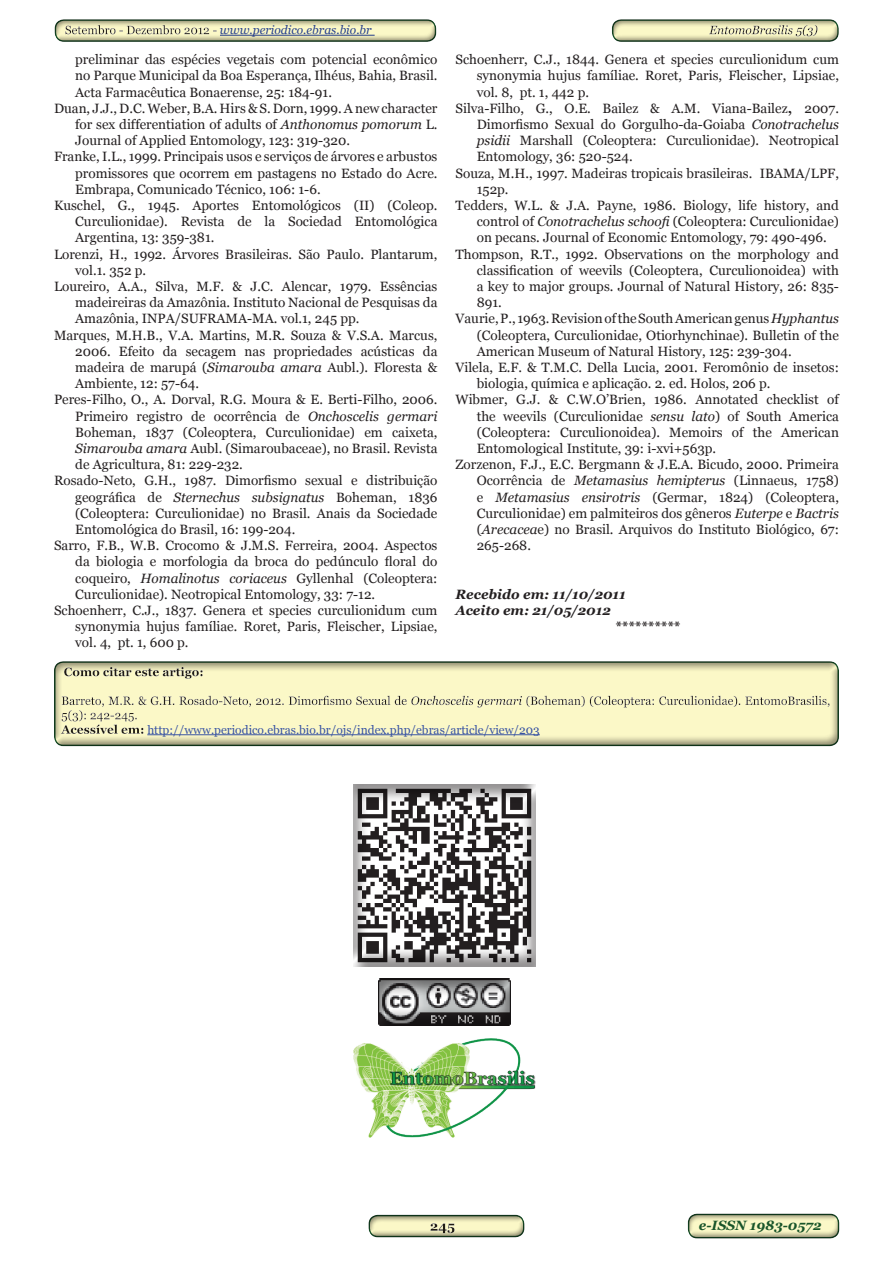
<style>
.page{position:relative;width:893px;height:1263px;background:#fff}
.page>*{position:absolute;margin:0;border:0;box-sizing:border-box;transform-origin:0 0}
.t1{font:13.5px "Georgia";color:#231f20}
.t2{font:italic 700 13.5px "Georgia";color:#231f20}
.t3{font:italic 700 13.5px "Georgia";color:#19552a}
.t4{font:12px "Georgia";color:#3853a3}
.t5{font:italic 12px "Georgia";color:#253f8e}
.s1{font-style:italic}
.s2{font-weight:700}
</style>
<div class="page">
<div style="left:368px;top:1212px;width:158px;height:25px;background:#231f20;opacity:.5"></div>
<div style="left:54px;top:17px;width:383px;height:25px;background:#231f20;opacity:.5"></div>
<div style="left:609px;top:17px;width:230px;height:25px;background:#231f20;opacity:.5"></div>
<div style="left:687px;top:1211px;width:155px;height:28px;background:#231f20;opacity:.5"></div>
<div style="left:53px;top:658px;width:792px;height:89px;background:#231f20;opacity:.5"></div>
<img style="left:353px;top:1038px;width:183px;height:99px">
<div style="left:379px;top:978px;width:132px;height:48px;background:#231f20;opacity:.5"></div>
<div style="left:353px;top:784px;width:183px;height:183px;background:#231f20;opacity:.5"></div>
<p class="t5" style="left:220px;top:22px;width:153px">www.periodico.ebras.bio.br</p>
<p class="t1" style="left:75px;top:51px;width:364px">preliminar das espécies vegetais com potencial econômico</p>
<p class="t1" style="left:75px;top:68px;width:364px">no Parque Municipal da Boa Esperança, Ilhéus, Bahia, Brasil.</p>
<p class="t1" style="left:75px;top:84px;width:258px">Acta Farmacêutica Bonaerense, 25: 184-91.</p>
<p class="t1" style="left:54px;top:100px;width:385px">Duan, J.J., D.C. Weber, B.A. Hirs &amp; S. Dorn, 1999. A new character</p>
<p class="t1" style="left:75px;top:116px;width:364px">for sex differentiation of adults of <span class="s1">Anthonomus pomorum</span> L.</p>
<p class="t1" style="left:75px;top:132px;width:276px">Journal of Applied Entomology, 123: 319-320.</p>
<p class="t1" style="left:54px;top:149px;width:385px">Franke, I.L., 1999. Principais usos e serviços de árvores e arbustos</p>
<p class="t1" style="left:75px;top:165px;width:364px">promissores que ocorrem em pastagens no Estado do Acre.</p>
<p class="t1" style="left:75px;top:181px;width:247px">Embrapa, Comunicado Técnico, 106: 1-6.</p>
<p class="t1" style="left:54px;top:197px;width:385px">Kuschel, G., 1945. Aportes Entomológicos (II) (Coleop.</p>
<p class="t1" style="left:75px;top:213px;width:364px">Curculionidae). Revista de la Sociedad Entomológica</p>
<p class="t1" style="left:75px;top:230px;width:141px">Argentina, 13: 359-381.</p>
<p class="t1" style="left:54px;top:246px;width:385px">Lorenzi, H., 1992. Árvores Brasileiras. São Paulo. Plantarum,</p>
<p class="t1" style="left:75px;top:262px;width:72px">vol.1. 352 p.</p>
<p class="t1" style="left:54px;top:278px;width:385px">Loureiro, A.A., Silva, M.F. &amp; J.C. Alencar, 1979. Essências</p>
<p class="t1" style="left:75px;top:294px;width:364px">madeireiras da Amazônia. Instituto Nacional de Pesquisas da</p>
<p class="t1" style="left:75px;top:311px;width:286px">Amazônia, INPA/SUFRAMA-MA. vol.1, 245 pp.</p>
<p class="t1" style="left:54px;top:327px;width:385px">Marques, M.H.B., V.A. Martins, M.R. Souza &amp; V.S.A. Marcus,</p>
<p class="t1" style="left:75px;top:343px;width:364px">2006. Efeito da secagem nas propriedades acústicas da</p>
<p class="t1" style="left:75px;top:359px;width:364px">madeira de marupá (<span class="s1">Simarouba amara</span> Aubl.). Floresta &amp;</p>
<p class="t1" style="left:75px;top:375px;width:125px">Ambiente, 12: 57-64.</p>
<p class="t1" style="left:54px;top:392px;width:385px">Peres-Filho, O., A. Dorval, R.G. Moura &amp; E. Berti-Filho, 2006.</p>
<p class="t1" style="left:75px;top:408px;width:364px">Primeiro registro de ocorrência de <span class="s1">Onchoscelis germari</span></p>
<p class="t1" style="left:75px;top:424px;width:364px">Boheman, 1837 (Coleoptera, Curculionidae) em caixeta,</p>
<p class="t1" style="left:75px;top:440px;width:364px"><span class="s1">Simarouba amara</span> Aubl. (Simaroubaceae), no Brasil. Revista</p>
<p class="t1" style="left:75px;top:456px;width:169px">de Agricultura, 81: 229-232.</p>
<p class="t1" style="left:54px;top:473px;width:385px">Rosado-Neto, G.H., 1987. Dimorfismo sexual e distribuição</p>
<p class="t1" style="left:75px;top:489px;width:364px">geográfica de <span class="s1">Sternechus subsignatus</span> Boheman, 1836</p>
<p class="t1" style="left:75px;top:505px;width:364px">(Coleoptera: Curculionidae) no Brasil. Anais da Sociedade</p>
<p class="t1" style="left:75px;top:521px;width:222px">Entomológica do Brasil, 16: 199-204.</p>
<p class="t1" style="left:54px;top:537px;width:385px">Sarro, F.B., W.B. Crocomo &amp; J.M.S. Ferreira, 2004. Aspectos</p>
<p class="t1" style="left:75px;top:554px;width:364px">da biologia e morfologia da broca do pedúnculo floral do</p>
<p class="t1" style="left:75px;top:570px;width:364px">coqueiro, <span class="s1">Homalinotus coriaceus</span> Gyllenhal (Coleoptera:</p>
<p class="t1" style="left:75px;top:586px;width:301px">Curculionidae). Neotropical Entomology, 33: 7-12.</p>
<p class="t1" style="left:54px;top:602px;width:385px">Schoenherr, C.J., 1837. Genera et species curculionidum cum</p>
<p class="t1" style="left:75px;top:618px;width:364px">synonymia hujus famíliae<span class="s1">.</span> Roret, Paris, Fleischer, Lipsiae,</p>
<p class="t1" style="left:75px;top:635px;width:115px">vol. 4, pt. 1, 600 p.</p>
<p class="t1" style="left:455px;top:51px;width:385px">Schoenherr, C.J., 1844. Genera et species curculionidum cum</p>
<p class="t1" style="left:477px;top:68px;width:364px">synonymia hujus famíliae. Roret, Paris, Fleischer, Lipsiae,</p>
<p class="t1" style="left:477px;top:84px;width:114px">vol. 8, pt. 1, 442 p.</p>
<p class="t1" style="left:455px;top:100px;width:385px">Silva-Filho, G., O.E. Bailez &amp; A.M. Viana-Bailez<span class="s2">,</span> 2007.</p>
<p class="t1" style="left:477px;top:116px;width:364px">Dimorfismo Sexual do Gorgulho-da-Goiaba <span class="s1">Conotrachelus</span></p>
<p class="t1" style="left:477px;top:132px;width:364px"><span class="s1">psidii</span> Marshall (Coleoptera: Curculionidae). Neotropical</p>
<p class="t1" style="left:477px;top:149px;width:157px">Entomology, 36: 520-524.</p>
<p class="t1" style="left:455px;top:165px;width:385px">Souza, M.H., 1997. Madeiras tropicais brasileiras. IBAMA/LPF,</p>
<p class="t1" style="left:477px;top:181px;width:33px">152p.</p>
<p class="t1" style="left:455px;top:197px;width:385px">Tedders, W.L. &amp; J.A. Payne, 1986. Biology, life history, and</p>
<p class="t1" style="left:477px;top:213px;width:364px">control of <span class="s1">Conotrachelus schoofi</span> (Coleoptera: Curculionidae)</p>
<p class="t1" style="left:477px;top:230px;width:351px">on pecans. Journal of Economic Entomology, 79: 490-496.</p>
<p class="t1" style="left:455px;top:246px;width:385px">Thompson, R.T., 1992. Observations on the morphology and</p>
<p class="t1" style="left:477px;top:262px;width:364px">classification of weevils (Coleoptera, Curculionoidea) with</p>
<p class="t1" style="left:477px;top:278px;width:364px">a key to major groups. Journal of Natural History, 26: 835-</p>
<p class="t1" style="left:477px;top:294px;width:27px">891.</p>
<p class="t1" style="left:455px;top:311px;width:385px">Vaurie, P., 1963. Revision of the South American genus <span class="s1">Hyphantus</span></p>
<p class="t1" style="left:477px;top:327px;width:364px">(Coleoptera, Curculionidae, Otiorhynchinae). Bulletin of the</p>
<p class="t1" style="left:477px;top:343px;width:317px">American Museum of Natural History, 125: 239-304.</p>
<p class="t1" style="left:455px;top:359px;width:385px">Vilela, E.F. &amp; T.M.C. Della Lucia, 2001. Feromônio de insetos:</p>
<p class="t1" style="left:477px;top:375px;width:295px">biologia, química e aplicação. 2. ed. Holos, 206 p.</p>
<p class="t1" style="left:455px;top:392px;width:385px">Wibmer, G.J. &amp; C.W.O’Brien, 1986. Annotated checklist of</p>
<p class="t1" style="left:477px;top:408px;width:364px">the weevils (Curculionidae <span class="s1">sensu lato</span>) of South America</p>
<p class="t1" style="left:477px;top:424px;width:364px">(Coleoptera: Curculionoidea). Memoirs of the American</p>
<p class="t1" style="left:477px;top:440px;width:241px">Entomological Institute, 39: i-xvi+563p.</p>
<p class="t1" style="left:455px;top:456px;width:385px">Zorzenon, F.J., E.C. Bergmann &amp; J.E.A. Bicudo, 2000. Primeira</p>
<p class="t1" style="left:477px;top:473px;width:364px">Ocorrência de <span class="s1">Metamasius hemipterus</span> (Linnaeus, 1758)</p>
<p class="t1" style="left:477px;top:489px;width:364px">e <span class="s1">Metamasius ensirotris</span> (Germar, 1824) (Coleoptera,</p>
<p class="t1" style="left:477px;top:505px;width:364px">Curculionidae) em palmiteiros dos gêneros <span class="s1">Euterpe</span> e <span class="s1">Bactris</span></p>
<p class="t1" style="left:477px;top:521px;width:364px">(<span class="s1">Arecacea</span>e) no Brasil. Arquivos do Instituto Biológico, 67:</p>
<p class="t1" style="left:477px;top:537px;width:56px">265-268.</p>
<p class="t2" style="left:455px;top:585px;width:172px">Recebido em: 11/10/2011</p>
<p class="t2" style="left:455px;top:602px;width:157px">Aceito em: 21/05/2012</p>
<p class="t2" style="left:615px;top:618px;width:67px">**********</p>
<p class="t4" style="left:147px;top:722px;width:394px">http://www.periodico.ebras.bio.br/ojs/index.php/ebras/article/view/203</p>
<p class="t3" style="left:699px;top:1216px;width:124px">e-ISSN 1983-0572</p>
</div>
